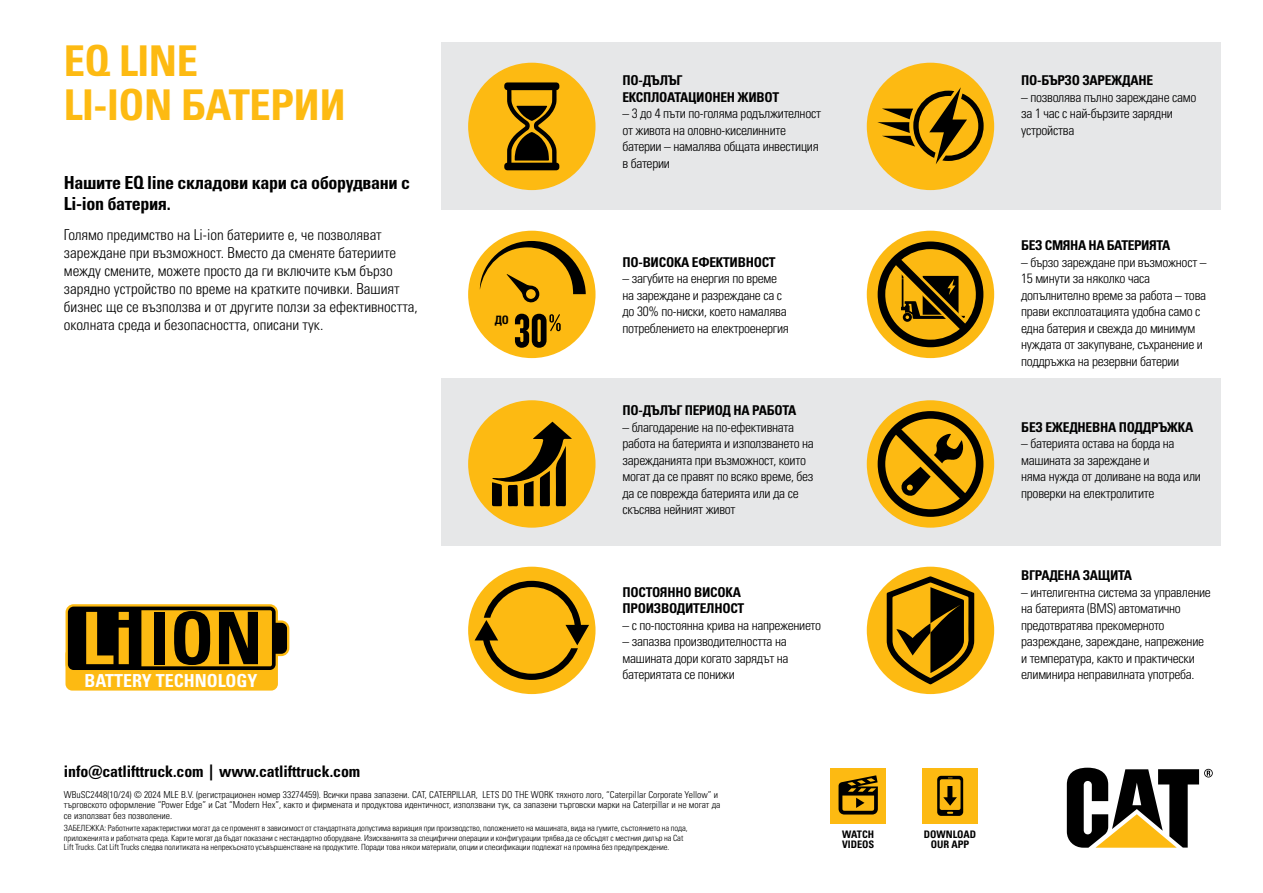
<style>
.page{position:relative;width:1263px;height:893px;background:#fff}
.page>*{position:absolute;margin:0;border:0;box-sizing:border-box;transform-origin:0 0}
.t1{font:700 condensed 72.45px "Univers";color:#000}
.t2{font:42.45px/43.5px "Univers LTCYR 67 Bold Cond";letter-spacing:-.01em;color:#fdba12}
.t3{font:18px/21px "Univers LTCYR 67 Bold Cond";letter-spacing:-.02em;color:#000}
.t4{font:700 condensed 18px "Univers";color:#fff}
.t5{font:15.9px "Univers LTCYR 67 Bold Cond";letter-spacing:-.005em;color:#000}
.t6{font:15px/18px "Univers LTCYR 47 Light Cond";color:#000}
.t7{font:13.5px/16.5px "Univers LTCYR 47 Light Cond";letter-spacing:-.02em;color:#000}
.t8{font:13.5px/16.5px "Univers LTCYR 67 Bold Cond";letter-spacing:-.02em;color:#000}
.t9{font:11.55px "Univers LTCYR 67 Bold Cond";color:#000}
.t10{font:10.35px/10.4px "Univers LTCYR 67 Bold Cond";color:#000}
.t11{font:9.6px/10.6px "Univers LTCYR 47 Light Cond";color:#000}
.t12{font:8.55px/9.6px "Univers LTCYR 47 Light Cond";letter-spacing:-.005em;color:#000}
.s1{color:#fdba12}
</style>
<div class="page">
<svg style="left:1067px;top:768px;width:146px;height:80px"></svg>
<div style="left:441px;top:378px;width:779px;height:168px;background:#e6e7e8"></div>
<div style="left:441px;top:43px;width:779px;height:167px;background:#e6e7e8"></div>
<div style="left:867px;top:63px;width:127px;height:127px;background:#fdba12;border-radius:50%"></div>
<svg style="left:877px;top:87px;width:107px;height:77px"></svg>
<div style="left:468px;top:63px;width:127px;height:127px;background:#fdba12;border-radius:50%"></div>
<svg style="left:504px;top:82px;width:56px;height:88px"></svg>
<div style="left:867px;top:400px;width:127px;height:128px;background:#fdba12;border-radius:50%"></div>
<div style="left:878px;top:411px;width:105px;height:106px;border:8px solid #000;border-radius:50%"></div>
<svg style="left:885px;top:418px;width:92px;height:92px"></svg>
<div style="left:468px;top:231px;width:127px;height:127px;background:#fdba12;border-radius:50%"></div>
<svg style="left:515px;top:314px;width:46px;height:34px"></svg>
<svg style="left:549px;top:314px;width:5px;height:9px"></svg>
<svg style="left:479px;top:241px;width:107px;height:62px"></svg>
<div style="left:867px;top:567px;width:127px;height:127px;background:#fdba12;border-radius:50%"></div>
<svg style="left:887px;top:576px;width:87px;height:108px"></svg>
<div style="left:468px;top:400px;width:127px;height:128px;background:#fdba12;border-radius:50%"></div>
<svg style="left:492px;top:422px;width:80px;height:84px"></svg>
<div style="left:468px;top:567px;width:127px;height:127px;background:#fdba12;border-radius:50%"></div>
<svg style="left:474px;top:581px;width:115px;height:99px"></svg>
<div style="left:867px;top:231px;width:127px;height:127px;background:#fcb912;border-radius:50%"></div>
<svg style="left:875px;top:239px;width:111px;height:111px"></svg>
<div style="left:66px;top:647px;width:212px;height:44px;background:#fdba12;border-radius:7px"></div>
<svg style="left:65px;top:604px;width:225px;height:69px"></svg>
<div style="left:830px;top:768px;width:56px;height:55px;background:#fdba12"></div>
<svg style="left:838px;top:775px;width:40px;height:39px"></svg>
<div style="left:922px;top:768px;width:56px;height:55px;background:#fdba12"></div>
<svg style="left:937px;top:776px;width:26px;height:40px"></svg>
<h2 class="t2" style="left:64px;top:39px;width:284px">EQ LINE<br>LI-ION БАТЕРИИ</h2>
<h3 class="t3" style="left:64px;top:171px;width:348px">Нашите EQ line складови кари са оборудвани с<br>Li-ion батерия.</h3>
<p class="t6" style="left:64px;top:225px;width:355px">Голямо предимство на Li-ion батериите е, че позволяват зареждане при възможност. Вместо да сменяте батериите между смените, можете просто да ги включите към бързо зарядно устройство по време на кратките почивки. Вашият бизнес ще се възползва и от другите ползи за ефективността, околната среда и безопасността, описани тук.</p>
<p class="t9" style="left:495px;top:313px;width:16px">ДО</p>
<h1 class="t1" style="left:82px;top:594px;width:183px"><span class="s1">Li</span> ION</h1>
<h3 class="t4" style="left:84px;top:669px;width:175px">BATTERY TECHNOLOGY</h3>
<p class="t8" style="left:622px;top:72px;width:158px">ПО-ДЪЛЪГ<br>ЕКСПЛОАТАЦИОНЕН ЖИВОТ</p>
<p class="t7" style="left:622px;top:104px;width:200px">– 3 до 4 пъти по-голяма родължителност от живота на оловно-киселинните батерии – намалява общата инвестиция в батерии</p>
<p class="t8" style="left:622px;top:253px;width:155px">ПО-ВИСОКА ЕФЕКТИВНОСТ</p>
<p class="t7" style="left:622px;top:269px;width:168px">– загубите на енергия по време на зареждане и разреждане са с до 30% по-ниски, което намалява потреблението на електроенергия</p>
<p class="t8" style="left:622px;top:402px;width:175px">ПО-ДЪЛЪГ ПЕРИОД НА РАБОТА</p>
<p class="t7" style="left:622px;top:418px;width:193px">– благодарение на по-ефективната работа на батерията и използването на зарежданията при възможност, които могат да се правят по всяко време, без да се поврежда батерията или да се скъсява нейният живот</p>
<p class="t8" style="left:622px;top:583px;width:123px">ПОСТОЯННО ВИСОКА<br>ПРОИЗВОДИТЕЛНОСТ</p>
<p class="t7" style="left:622px;top:616px;width:200px">– с по-постоянна крива на напрежението</p>
<p class="t7" style="left:622px;top:632px;width:168px">– запазва производителността на машината дори когато зарядът на батериятата се понижи</p>
<p class="t5" style="left:64px;top:761px;width:298px">info@catlifttruck.com | www.catlifttruck.com</p>
<p class="t11" style="left:64px;top:788px;width:658px">WBuSC2448(10/24) © 2024 MLE B.V. (регистрационен номер 33274459). Всички права запазени. CAT, CATERPILLAR, LETS DO THE WORK тяхното лого, “Caterpillar Corporate Yellow” и търговското оформление “Power Edge” и Cat “Modern Hex”, както и фирмената и продуктова идентичност, използвани тук, са запазени търговски марки на Caterpillar и не могат да се използват без позволение.</p>
<p class="t12" style="left:64px;top:823px;width:625px">ЗАБЕЛЕЖКА: Работните характеристики могат да се променят в зависимост от стандартната допустима вариация при производство, положението на машината, вида на гумите, състоянието на пода, приложенията и работната среда. Карите могат да бъдат показани с нестандартно оборудване. Изискванията за специфични операции и конфигурации трябва да се обсъдят с местния дилър на Cat<br>Lift Trucks. Cat Lift Trucks следва политиката на непрекъснато усъвършенстване на продуктите. Поради това някои материали, опции и спесификации подлежат на промяна без предупреждение.</p>
<p class="t10" style="left:842px;top:829px;width:34px">WATCH<br>VIDEOS</p>
<p class="t10" style="left:924px;top:829px;width:54px;text-align:center">DOWNLOAD<br>OUR APP</p>
<p class="t8" style="left:1021px;top:72px;width:134px">ПО-БЪРЗО ЗАРЕЖДАНЕ</p>
<p class="t7" style="left:1021px;top:88px;width:177px">– позволява пълно зареждане само за 1 час с най-бързите зарядни устройства</p>
<p class="t8" style="left:1021px;top:237px;width:151px">БЕЗ СМЯНА НА БАТЕРИЯТА</p>
<p class="t7" style="left:1021px;top:253px;width:187px">– бързо зареждане при възможност –<br>15 минути за няколко часа допълнително време за работа – това прави експлоатацията удобна само с една батерия и свежда до минимум нуждата от закупуване, съхранение и поддръжка на резервни батерии</p>
<p class="t8" style="left:1021px;top:418px;width:174px">БЕЗ ЕЖЕДНЕВНА ПОДДРЪЖКА</p>
<p class="t7" style="left:1021px;top:434px;width:181px">– батерията остава на борда на машината за зареждане и<br>няма нужда от доливане на вода или проверки на електролитите</p>
<p class="t8" style="left:1021px;top:567px;width:112px">ВГРАДЕНА ЗАЩИТА</p>
<p class="t7" style="left:1021px;top:583px;width:191px">– интелигентна система за управление на батерията (BMS) автоматично предотвратява прекомерното разреждане, зареждане, напрежение и температура, както и практически елиминира неправилната употреба.</p>
</div>
